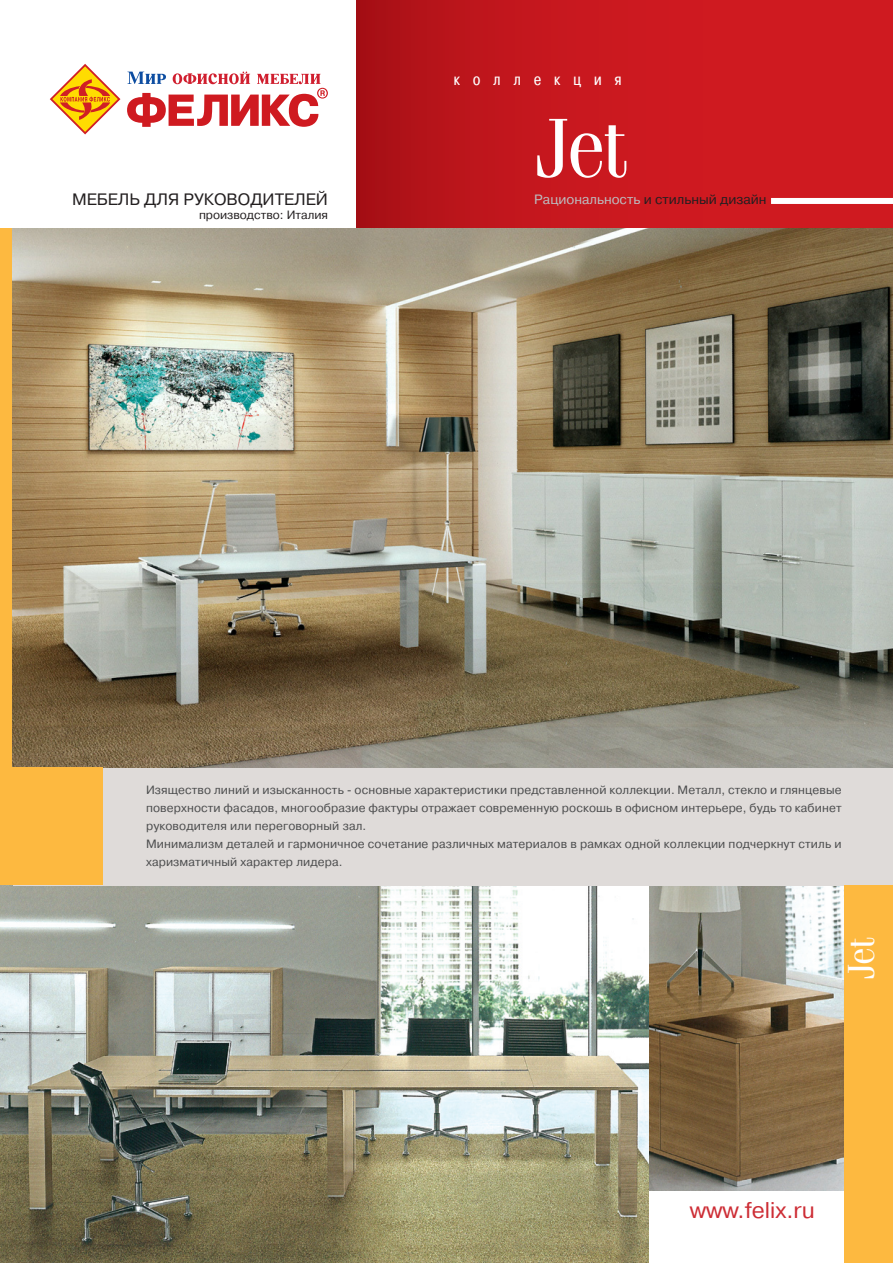
<style>
.page{position:relative;width:893px;height:1263px;background:#fff}
.page>*{position:absolute;margin:0;border:0;box-sizing:border-box;transform-origin:0 0}
.t1{font:85.2px "Simeiz";color:#fff}
.t2{font:38.4px "Simeiz";color:#fff}
.t3{font:22.8px "Pragmatica C";color:#cd2d35}
.t4{font:16.5px "Pragmatica C";color:#231f20}
.t5{font:16.5px "Pragmatica Cond C";letter-spacing:.8em;color:#fff}
.t6{font:13.5px "Pragmatica C";color:#231f20}
.t7{font:12px/18px "Pragmatica C";letter-spacing:.01em;color:#4b4c4d;text-align:justify}
.t8{font:12px "Pragmatica C";color:#231f20}
.s1{color:#bcbdc0}
</style>
<div class="page">
<div style="left:356px;top:0;width:537px;height:254px;background:linear-gradient(to right,#b3141a,#d71d23)"></div>
<div style="left:0;top:229px;width:13px;height:857px;background:#fdb940"></div>
<div style="left:771px;top:198px;width:122px;height:6px;background:#fff"></div>
<img style="left:648px;top:885px;width:196px;height:306px">
<img style="left:0;top:885px;width:648px;height:378px">
<div style="left:13px;top:768px;width:880px;height:117px;background:#dfdbd9"></div>
<img style="left:13px;top:229px;width:880px;height:538px">
<div style="left:0;top:767px;width:102px;height:118px;background:#fdb940"></div>
<div style="left:844px;top:885px;width:49px;height:378px;background:#fdb940"></div>
<svg style="left:50px;top:64px;width:70px;height:70px"></svg>
<svg style="left:127px;top:72px;width:201px;height:55px"></svg>
<p class="t4" style="left:72px;top:190px;width:257px">МЕБЕЛЬ ДЛЯ РУКОВОДИТЕЛЕЙ</p>
<p class="t8" style="left:199px;top:209px;width:131px">производство: Италия</p>
<p class="t5" style="left:454px;top:70px;width:169px">коллекция</p>
<p class="t1" style="left:536px;top:105px;width:94px">Jet</p>
<p class="t6" style="left:534px;top:192px;width:234px"><span class="s1">Рациональность</span> и стильный дизайн</p>
<p class="t7" style="left:146px;top:780px;width:697px">Изящество линий и изысканность - основные характеристики представленной коллекции. Металл, стекло и глянцевые поверхности фасадов, многообразие фактуры отражает современную роскошь в офисном интерьере, будь то кабинет руководителя или переговорный зал.</p>
<p class="t7" style="left:146px;top:834px;width:697px">Минимализм деталей и гармоничное сочетание различных материалов в рамках одной коллекции подчеркнут стиль и харизматичный характер лидера.</p>
<p class="t2" style="left:842px;top:978px;width:43px;rotate:-90deg">Jet</p>
<p class="t3" style="left:690px;top:1198px;width:127px">www.felix.ru</p>
</div>
